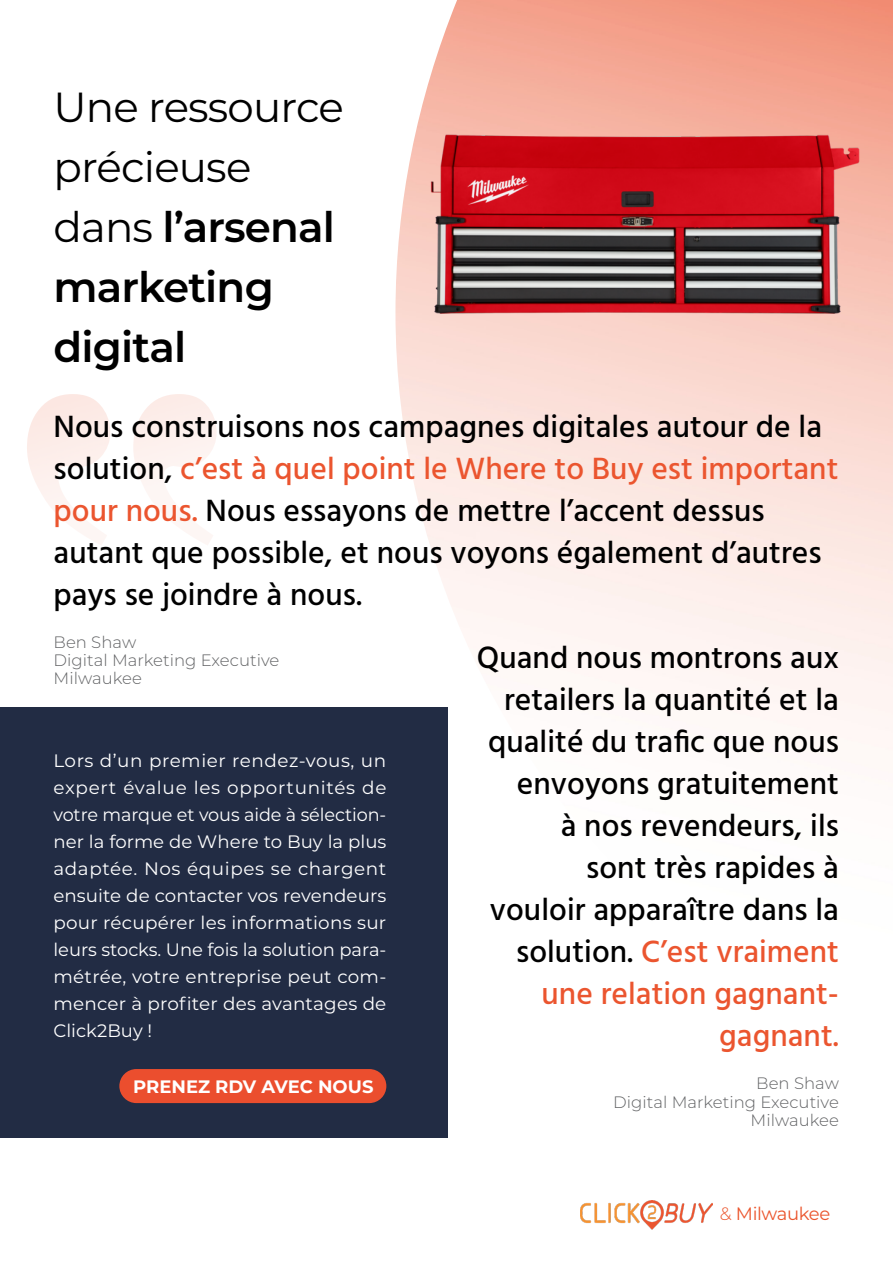
<style>
.page{position:relative;width:893px;height:1263px;background:#fff}
.page>*{position:absolute;margin:0;border:0;box-sizing:border-box;transform-origin:0 0}
.t1{font:42px/60px "Montserrat";letter-spacing:-.02em;color:#000}
.t2{font:500 31.5px/42px "Hind";color:#000;text-align:right}
.t3{font:18px/27px "Montserrat";letter-spacing:.01em;color:#fff;text-align:justify}
.t4{font:700 18px "Montserrat";color:#fff}
.t5{font:18px "Montserrat";letter-spacing:-.02em;color:#eb552d}
.t6{font:300 16.5px/18px "Montserrat";color:#616264;text-align:right}
.s1{font-weight:600}
.s2{color:#eb552f}
.s3{font-weight:300}
</style>
<div class="page">
<img style="left:395px;top:0;width:498px;height:1066px">
<div style="left:0;top:707px;width:447px;height:430px;background:#222c44"></div>
<div style="left:119px;top:1069px;width:267px;height:34px;background:#eb4e2e;border-radius:17px"></div>
<img style="left:422px;top:128px;width:443px;height:193px">
<img style="left:580px;top:1200px;width:132px;height:29px">
<h1 class="t1" style="left:53px;top:76px;width:292px">Une ressource précieuse dans <span class="s1">l’arsenal marketing digital</span></h1>
<p class="t2" style="left:54px;top:407px;width:786px;text-align:left">Nous construisons nos campagnes digitales autour de la solution, <span class="s2">c’est à quel point le Where to Buy est important pour nous.</span> Nous essayons de mettre l’accent dessus autant que possible, et nous voyons également d’autres pays se joindre à nous.</p>
<p class="t6" style="left:54px;top:633px;width:227px;text-align:left">Ben Shaw<br>Digital Marketing Executive<br>Milwaukee</p>
<p class="t2" style="left:477px;top:638px;width:364px">Quand nous montrons aux retailers la quantité et la qualité du trafic que nous envoyons gratuitement<br>à nos revendeurs, ils<br>sont très rapides à<br>vouloir apparaître dans la solution. <span class="s2">C’est vraiment une relation gagnant&shy;gagnant.</span></p>
<p class="t6" style="left:613px;top:1074px;width:227px">Ben Shaw<br>Digital Marketing Executive<br>Milwaukee</p>
<p class="t3" style="left:53px;top:746px;width:335px">Lors d’un premier rendez-vous, un expert évalue les opportunités de votre marque et vous aide à sélection&shy;ner la forme de Where to Buy la plus adaptée. Nos équipes se chargent ensuite de contacter vos revendeurs pour récupérer les informations sur leurs stocks. Une fois la solution para&shy;métrée, votre entreprise peut com&shy;mencer à profiter des avantages de Click2Buy !</p>
<p class="t4" style="left:133px;top:1073px;width:242px">PRENEZ RDV AVEC NOUS</p>
<p class="t5" style="left:720px;top:1201px;width:112px"><span class="s3">&amp;</span> Milwaukee</p>
</div>
